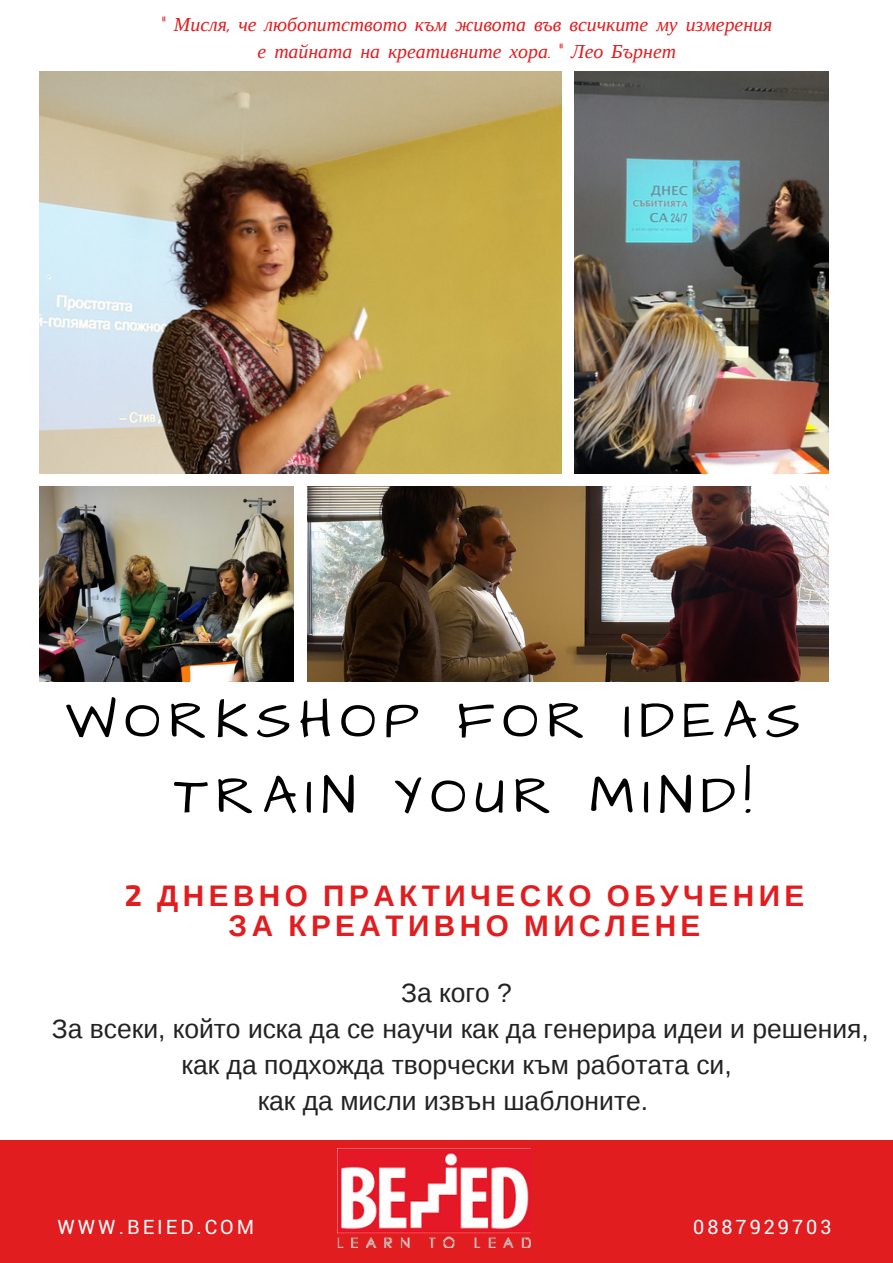
<style>
.page{position:relative;width:893px;height:1263px;background:#fff}
.page>*{position:absolute;margin:0;border:0;box-sizing:border-box;transform-origin:0 0}
.t1{font:54.15px/75.3px "Architects Daughter";letter-spacing:.15em;color:#000}
.t2{font:700 29.7px/30.3px "Liberation Sans";letter-spacing:.15em;color:#e21d20;text-align:center}
.t3{font:26.4px/36px "Liberation Sans";color:#222;text-align:center}
.t4{font:italic 19.8px/27px "Liberation Serif";color:#e21d20;text-align:center}
.t5{font:19.8px "Roboto";letter-spacing:.15em;color:#fff}
.s1{font-family:"Architects Daughter";font-style:normal}
.s2{font-family:"Exo 2"}
.s3{font-family:"Arimo"}
</style>
<div class="page">
<img style="left:39px;top:72px;width:522px;height:401px">
<img style="left:574px;top:72px;width:254px;height:401px">
<img style="left:39px;top:487px;width:254px;height:194px">
<img style="left:307px;top:487px;width:521px;height:194px">
<div style="left:0;top:1140px;width:892px;height:122px;background:#e21d20"></div>
<img style="left:337px;top:1149px;width:194px;height:99px">
<p class="t4" style="left:161px;top:11px;width:612px"><span class="s1">“</span> Мисля<span class="s1">,</span> че любопитството към живота във всичките му измерения е тайната на креативните хора<span class="s1">. "</span> Лео Бърнет</p>
<h1 class="t1" style="left:174px;top:684px;width:627px;text-indent:-109px">WORKSHOP FOR IDEAS<br>TRAIN YOUR MIND!</h1>
<p class="t2" style="left:125px;top:880px;width:681px"><span class="s2">2</span> ДНЕВНО ПРАКТИЧЕСКО ОБУЧЕНИЕ<br>ЗА КРЕАТИВНО МИСЛЕНЕ</p>
<p class="t3" style="left:52px;top:974px;width:818px">За кого <span class="s3">?<br></span>За всеки<span class="s3">,</span> който иска да се научи как да генерира идеи и решения<span class="s3">, </span>как да подхожда творчески към работата си<span class="s3">,<br></span>как да мисли извън шаблоните<span class="s3">.</span></p>
<p class="t5" style="left:57px;top:1213px;width:198px">WWW.BEIED.COM</p>
<p class="t5" style="left:693px;top:1213px;width:140px">0887929703</p>
</div>
